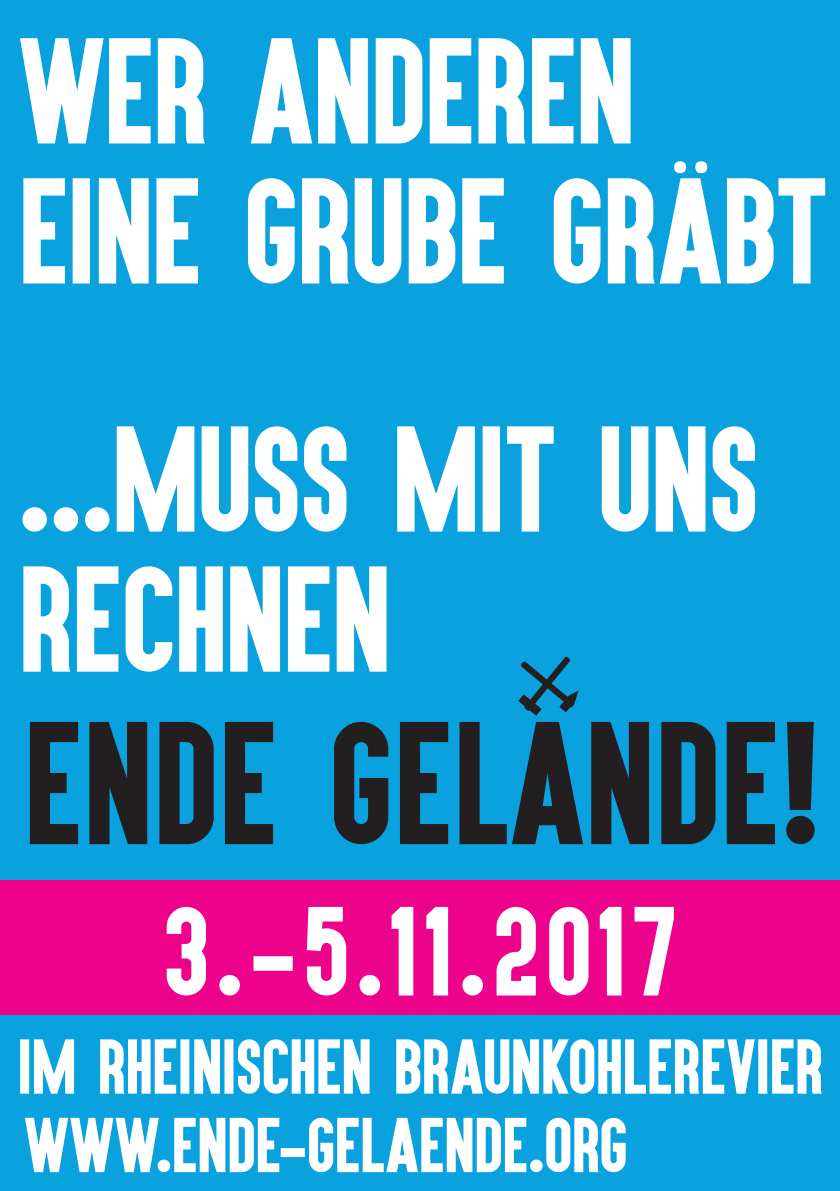
<style>
.page{position:relative;width:840px;height:1191px;background:#fff}
.page>*{position:absolute;margin:0;border:0;box-sizing:border-box;transform-origin:0 0}
.t1{font:144px "Aku&Kamu";letter-spacing:.01em;color:#231f20}
.t2{font:124px/140px "Aku&Kamu";letter-spacing:-.01em;color:#fff}
.t3{font:104.4px "Aku&Kamu";letter-spacing:.06em;color:#fff}
.t4{font:64px/78.4px "Aku&Kamu";letter-spacing:-.005em;color:#fff}
</style>
<div class="page">
<div style="left:0;top:0;width:839px;height:1191px;background:#09a1de"></div>
<svg style="left:518px;top:656px;width:60px;height:59px"></svg>
<div style="left:0;top:880px;width:839px;height:135px;background:#ed028c"></div>
<h2 class="t2" style="left:18px;top:19px;width:808px">WER ANDEREN<br>EINE GRUBE GRÄBT</h2>
<h2 class="t2" style="left:18px;top:407px;width:741px">...MUSS MIT UNS<br>RECHNEN</h2>
<h1 class="t1" style="left:24px;top:689px;width:798px">ENDE GELANDE!</h1>
<h3 class="t3" style="left:163px;top:883px;width:514px">3.-5.11.2017</h3>
<p class="t4" style="left:17px;top:1026px;width:806px">IM RHEINISCHEN BRAUNKOHLEREVIER<br>WWW.ENDE-GELAENDE.ORG</p>
</div>
